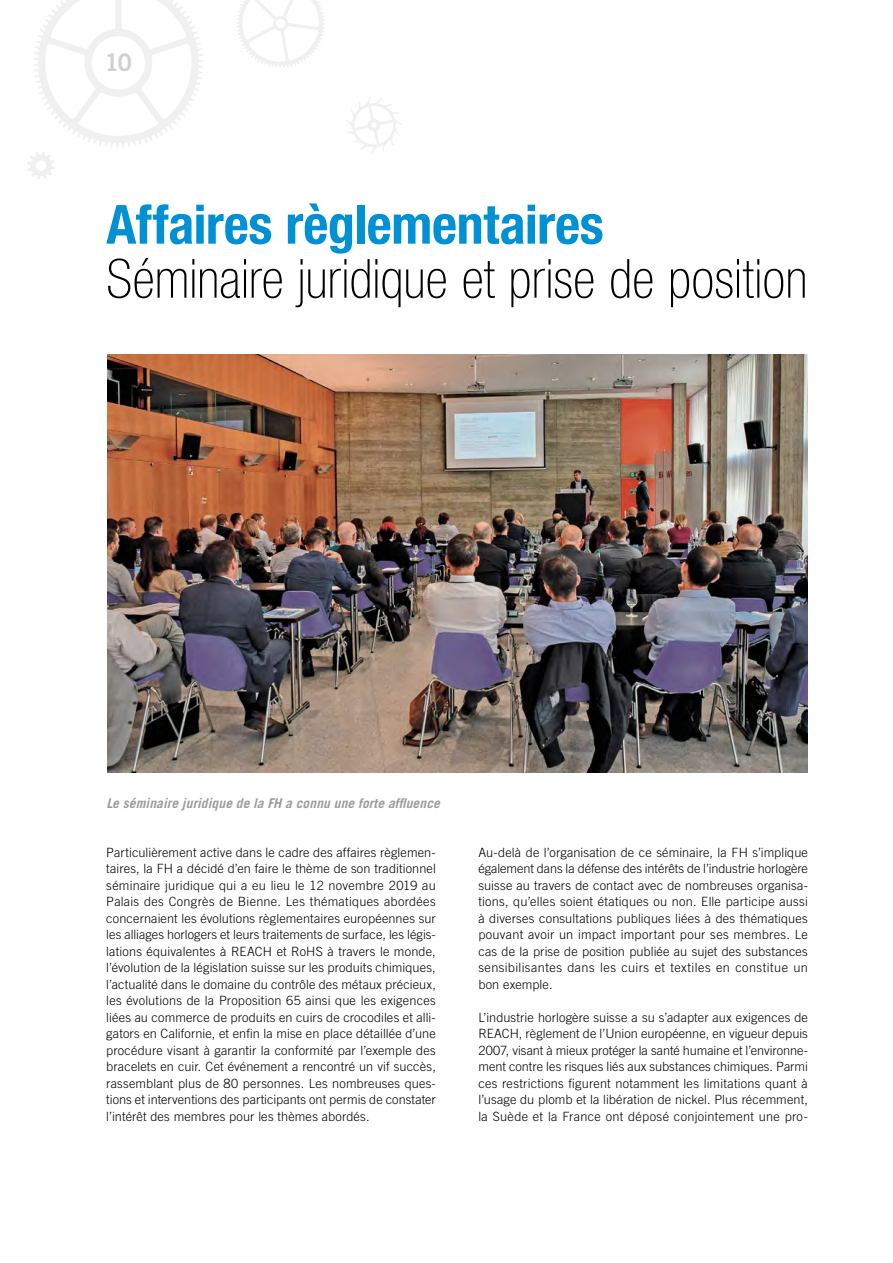
<style>
.page{position:relative;width:893px;height:1263px;background:#fff}
.page>*{position:absolute;margin:0;border:0;box-sizing:border-box;transform-origin:0 0}
.t1{font:100 condensed 54px "Helvetica Neue LT Std";color:#000}
.t2{font:700 condensed 54px "Helvetica Neue LT Std";letter-spacing:-.005em;color:#0091d4}
.t3{font:24px "Trade Gothic LT Std Bd 2";color:#cfd0d0}
.t4{font:italic 700 13.5px "Trade Gothic LT Std";letter-spacing:.01em;color:#9c9c9d}
.t5{font:300 12.75px/16.5px "Trade Gothic LT Std";letter-spacing:.02em;color:#000;text-align:justify}
</style>
<div class="page">
<svg style="left:237px;top:0;width:88px;height:68px"></svg>
<svg style="left:347px;top:98px;width:54px;height:55px"></svg>
<svg style="left:28px;top:0;width:175px;height:179px"></svg>
<img style="left:107px;top:354px;width:700px;height:418px">
<h2 class="t3" style="left:105px;top:48px;width:29px">10</h2>
<h1 class="t2" style="left:106px;top:192px;width:499px">Affaires règlementaires</h1>
<h1 class="t1" style="left:106px;top:248px;width:703px">Séminaire juridique et prise de position</h1>
<p class="t4" style="left:107px;top:795px;width:335px">Le séminaire juridique de la FH a connu une forte affluence</p>
<p class="t5" style="left:106px;top:843px;width:331px">Particulièrement active dans le cadre des affaires règlemen&shy;taires, la FH a décidé d’en faire le thème de son traditionnel séminaire juridique qui a eu lieu le 12 novembre 2019 au Palais des Congrès de Bienne. Les thématiques abordées concernaient les évolutions règlementaires européennes sur les alliages horlogers et leurs traitements de surface, les légis&shy;lations équivalentes à REACH et RoHS à travers le monde, l’évolution de la législation suisse sur les produits chimiques, l’actualité dans le domaine du contrôle des métaux précieux, les évolutions de la Proposition 65 ainsi que les exigences liées au commerce de produits en cuirs de crocodiles et alli&shy;gators en Californie, et enfin la mise en place détaillée d’une procédure visant à garantir la conformité par l’exemple des bracelets en cuir. Cet événement a rencontré un vif succès, rassemblant plus de 80 personnes. Les nombreuses ques&shy;tions et interventions des participants ont permis de constater l’intérêt des membres pour les thèmes abordés.</p>
<p class="t5" style="left:478px;top:843px;width:331px">Au-delà de l’organisation de ce séminaire, la FH s’implique également dans la défense des intérêts de l’industrie horlogère suisse au travers de contact avec de nombreuses organisa&shy;tions, qu’elles soient étatiques ou non. Elle participe aussi à diverses consultations publiques liées à des thématiques pouvant avoir un impact important pour ses membres. Le cas de la prise de position publiée au sujet des substances sensibilisantes dans les cuirs et textiles en constitue un bon exemple.</p>
<p class="t5" style="left:478px;top:1008px;width:331px">L’industrie horlogère suisse a su s’adapter aux exigences de REACH, règlement de l’Union européenne, en vigueur depuis 2007, visant à mieux protéger la santé humaine et l’environne&shy;ment contre les risques liés aux substances chimiques. Parmi ces restrictions figurent notamment les limitations quant à l’usage du plomb et la libération de nickel. Plus récemment, la Suède et la France ont déposé conjointement une pro-</p>
</div>
